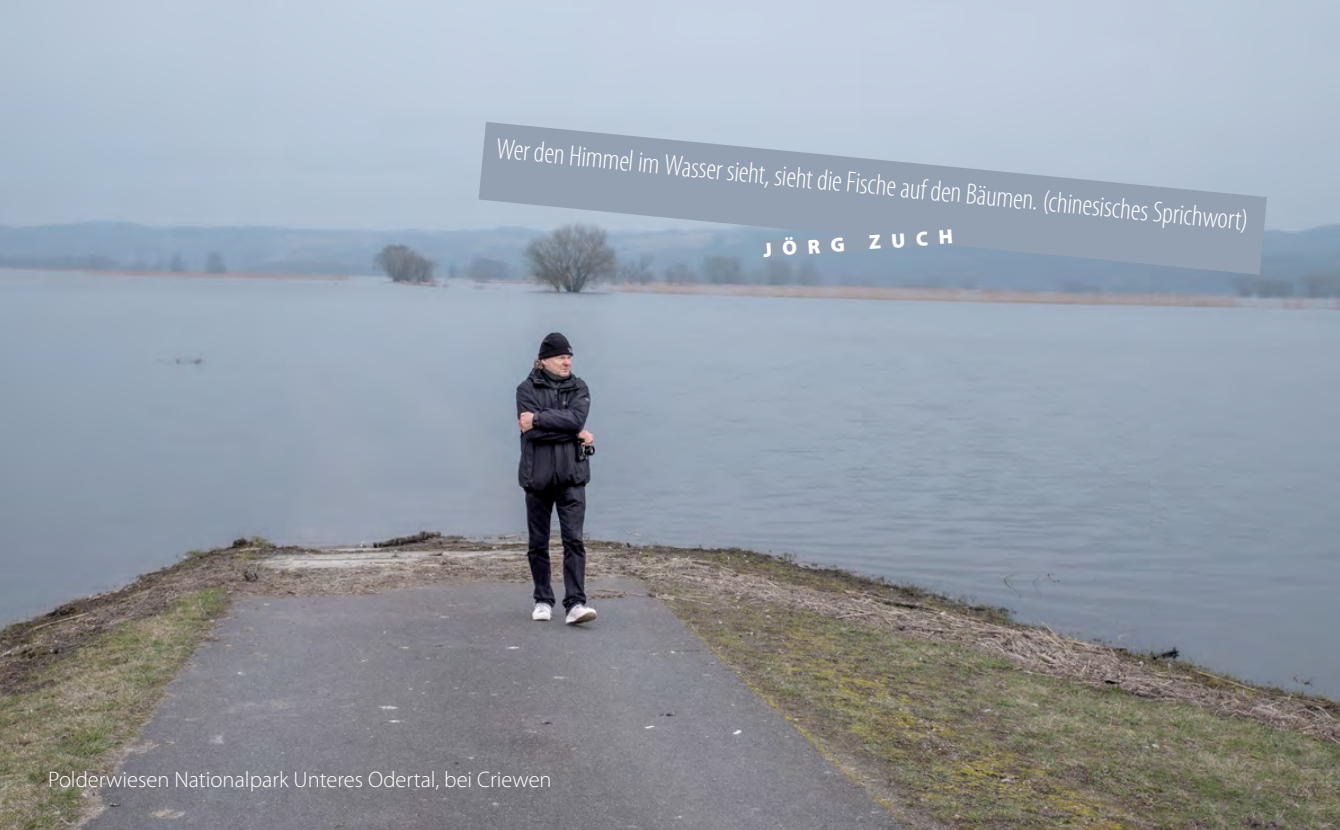
<style>
.page{position:relative;width:1340px;height:830px;background:#fff}
.page>*{position:absolute;margin:0;border:0;box-sizing:border-box;transform-origin:0 0}
.t1{font:300 condensed 29.25px "Myriad Pro";color:#fff}
.t2{font:300 22.5px "Myriad Pro";color:#fff}
.t3{font:900 20.25px "Myriad Pro";color:#fff}
</style>
<div class="page">
<img style="left:0;top:0;width:1339px;height:829px">
<svg style="left:478px;top:122px;width:788px;height:152px;background:#9caabc"></svg>
<svg style="left:762px;top:228px;width:191px;height:28px;background:#90a1b4"></svg>
<p class="t1" style="left:498px;top:129px;width:757px;rotate:6deg">Wer den Himmel im Wasser sieht, sieht die Fische auf den Bäumen. (chinesisches Sprichwort)</p>
<p class="t3" style="left:762px;top:238px;width:192px;rotate:-4deg">JÖRG ZUCH</p>
<p class="t2" style="left:48px;top:766px;width:505px">Polderwiesen Nationalpark Unteres Odertal, bei Criewen</p>
</div>
